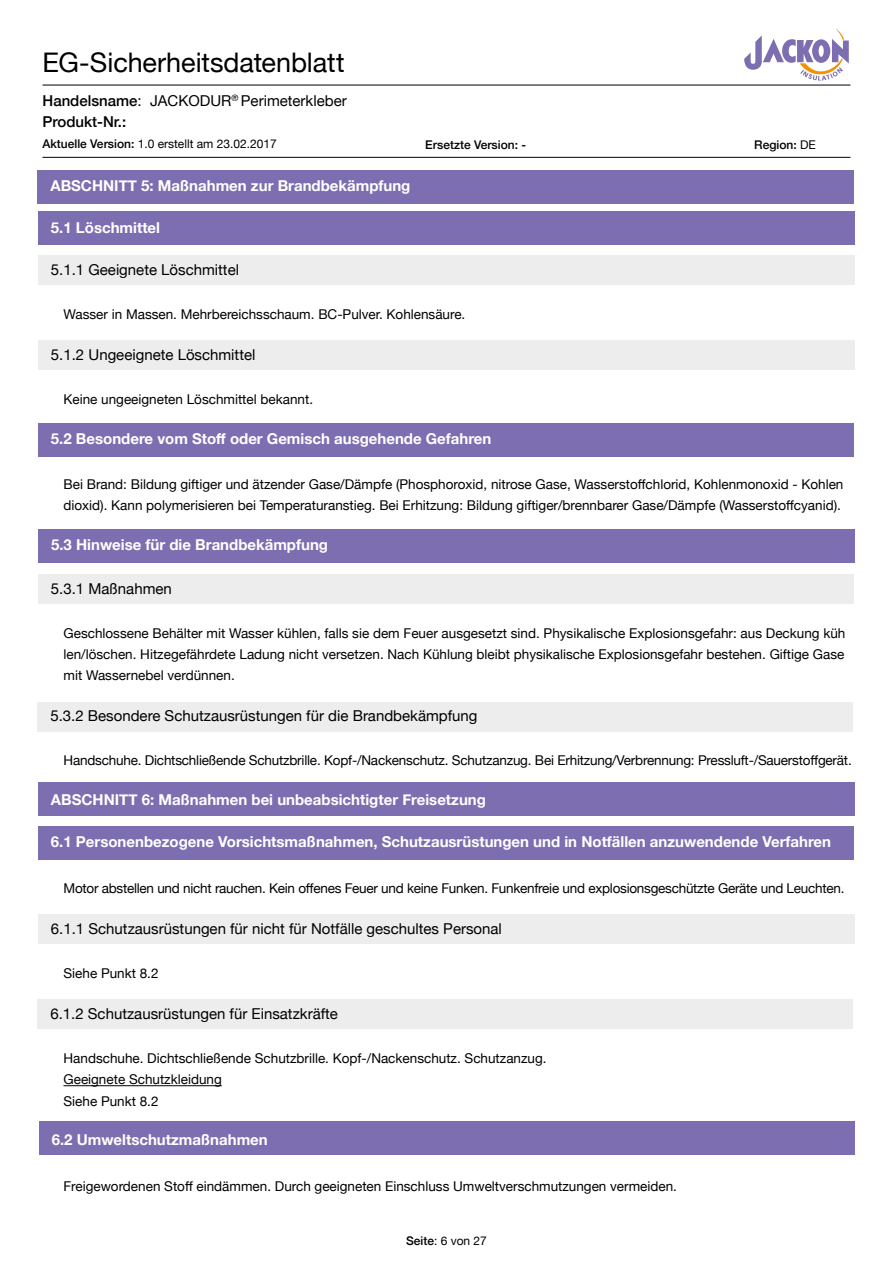
<style>
.page{position:relative;width:893px;height:1263px;background:#fff}
.page>*{position:absolute;margin:0;border:0;box-sizing:border-box;transform-origin:0 0}
.t1{font:27px "Helvetica Neue";letter-spacing:-.005em;color:#000}
.t2{font:700 15px "Helvetica Neue";color:#fff}
.t3{font:15px/21px "Helvetica Neue";color:#000}
.t4{font:13.5px/21.3px "Helvetica Neue";color:#000}
.t5{font:13.5px "Helvetica Neue";letter-spacing:-.02em;color:#000}
.t6{font:12px "Helvetica Neue";color:#000}
.t7{font:500 12px "Helvetica Neue";color:#000}
.s1{font-weight:500}
.s2{font-weight:400}
</style>
<div class="page">
<svg style="left:744px;top:28px;width:105px;height:53px"></svg>
<hr style="left:43px;top:85px;width:807px;height:1px;background:#000">
<hr style="left:43px;top:157px;width:807px;height:1px;background:#000">
<hr style="left:63px;top:1085px;width:159px;height:1px;background:#000">
<div style="left:38px;top:255px;width:816px;height:30px;background:#ededed"></div>
<div style="left:38px;top:212px;width:816px;height:33px;background:#7c6eb0"></div>
<div style="left:38px;top:340px;width:816px;height:30px;background:#ededed"></div>
<div style="left:38px;top:423px;width:816px;height:33px;background:#7c6eb0"></div>
<div style="left:38px;top:530px;width:817px;height:33px;background:#7c6eb0"></div>
<div style="left:38px;top:574px;width:816px;height:30px;background:#ededed"></div>
<div style="left:38px;top:702px;width:815px;height:29px;background:#ededed"></div>
<div style="left:38px;top:782px;width:816px;height:34px;background:#7c6eb0"></div>
<div style="left:38px;top:914px;width:816px;height:30px;background:#ededed"></div>
<div style="left:38px;top:826px;width:816px;height:34px;background:#7c6eb0"></div>
<div style="left:38px;top:999px;width:815px;height:30px;background:#ededed"></div>
<div style="left:39px;top:1121px;width:816px;height:34px;background:#7c6eb0"></div>
<div style="left:38px;top:170px;width:816px;height:34px;background:#7c6eb0"></div>
<h1 class="t1" style="left:43px;top:43px;width:304px">EG-Sicherheitsdatenblatt</h1>
<p class="t3" style="left:43px;top:91px;width:306px"><span class="s1">Handelsname</span>: JACKODUR<sup>®</sup> Perimeterkleber<br><span class="s1">Produkt-Nr.:</span></p>
<p class="t6" style="left:43px;top:135px;width:236px"><span class="s1">Aktuelle Version:</span> 1.0 erstellt am 23.02.2017</p>
<p class="t7" style="left:425px;top:135px;width:102px">Ersetzte Version: -</p>
<p class="t7" style="left:754px;top:135px;width:63px">Region: <span class="s2">DE</span></p>
<p class="t2" style="left:50px;top:174px;width:362px">ABSCHNITT 5: Maßnahmen zur Brandbekämpfung</p>
<p class="t2" style="left:51px;top:216px;width:111px">5.1 Löschmittel</p>
<p class="t3" style="left:51px;top:260px;width:190px">5.1.1 Geeignete Löschmittel</p>
<p class="t4" style="left:63px;top:304px;width:403px">Wasser in Massen. Mehrbereichsschaum. BC-Pulver. Kohlensäure.</p>
<p class="t3" style="left:51px;top:345px;width:206px">5.1.2 Ungeeignete Löschmittel</p>
<p class="t4" style="left:63px;top:389px;width:251px">Keine ungeeigneten Löschmittel bekannt.</p>
<p class="t2" style="left:51px;top:426px;width:442px">5.2 Besondere vom Stoff oder Gemisch ausgehende Gefahren</p>
<p class="t4" style="left:63px;top:474px;width:781px">Bei Brand: Bildung giftiger und ätzender Gase/Dämpfe (Phosphoroxid, nitrose Gase, Wasserstoffchlorid, Kohlenmonoxid - Kohlen dioxid). Kann polymerisieren bei Temperaturanstieg. Bei Erhitzung: Bildung giftiger/brennbarer Gase/Dämpfe (Wasserstoffcyanid).</p>
<p class="t2" style="left:51px;top:533px;width:278px">5.3 Hinweise für die Brandbekämpfung</p>
<p class="t3" style="left:51px;top:579px;width:122px">5.3.1 Maßnahmen</p>
<p class="t4" style="left:63px;top:623px;width:783px;text-align:justify">Geschlossene Behälter mit Wasser kühlen, falls sie dem Feuer ausgesetzt sind. Physikalische Explosionsgefahr: aus Deckung küh len/löschen. Hitzegefährdete Ladung nicht versetzen. Nach Kühlung bleibt physikalische Explosionsgefahr bestehen. Giftige Gase mit Wassernebel verdünnen.</p>
<p class="t3" style="left:50px;top:706px;width:429px">5.3.2 Besondere Schutzausrüstungen für die Brandbekämpfung</p>
<p class="t4" style="left:63px;top:751px;width:790px">Handschuhe. Dichtschließende Schutzbrille. Kopf-/Nackenschutz. Schutzanzug. Bei Erhitzung/Verbrennung: Pressluft-/Sauerstoffgerät.</p>
<p class="t2" style="left:51px;top:788px;width:436px">ABSCHNITT 6: Maßnahmen bei unbeabsichtigter Freisetzung</p>
<p class="t2" style="left:51px;top:830px;width:782px">6.1 Personenbezogene Vorsichtsmaßnahmen, Schutzausrüstungen und in Notfällen anzuwendende Verfahren</p>
<p class="t5" style="left:63px;top:878px;width:782px">Motor abstellen und nicht rauchen. Kein offenes Feuer und keine Funken. Funkenfreie und explosionsgeschützte Geräte und Leuchten.</p>
<p class="t3" style="left:51px;top:919px;width:452px">6.1.1 Schutzausrüstungen für nicht für Notfälle geschultes Personal</p>
<p class="t4" style="left:63px;top:963px;width:97px">Siehe Punkt 8.2</p>
<p class="t3" style="left:50px;top:1004px;width:289px">6.1.2 Schutzausrüstungen für Einsatzkräfte</p>
<p class="t4" style="left:63px;top:1048px;width:485px">Handschuhe. Dichtschließende Schutzbrille. Kopf-/Nackenschutz. Schutzanzug.<br>Geeignete Schutzkleidung<br>Siehe Punkt 8.2</p>
<p class="t2" style="left:52px;top:1128px;width:218px">6.2 Umweltschutzmaßnahmen</p>
<p class="t4" style="left:63px;top:1176px;width:615px">Freigewordenen Stoff eindämmen. Durch geeigneten Einschluss Umweltverschmutzungen vermeiden.</p>
<p class="t6" style="left:406px;top:1232px;width:82px"><span class="s1">Seite</span>: 6 von 27</p>
</div>
